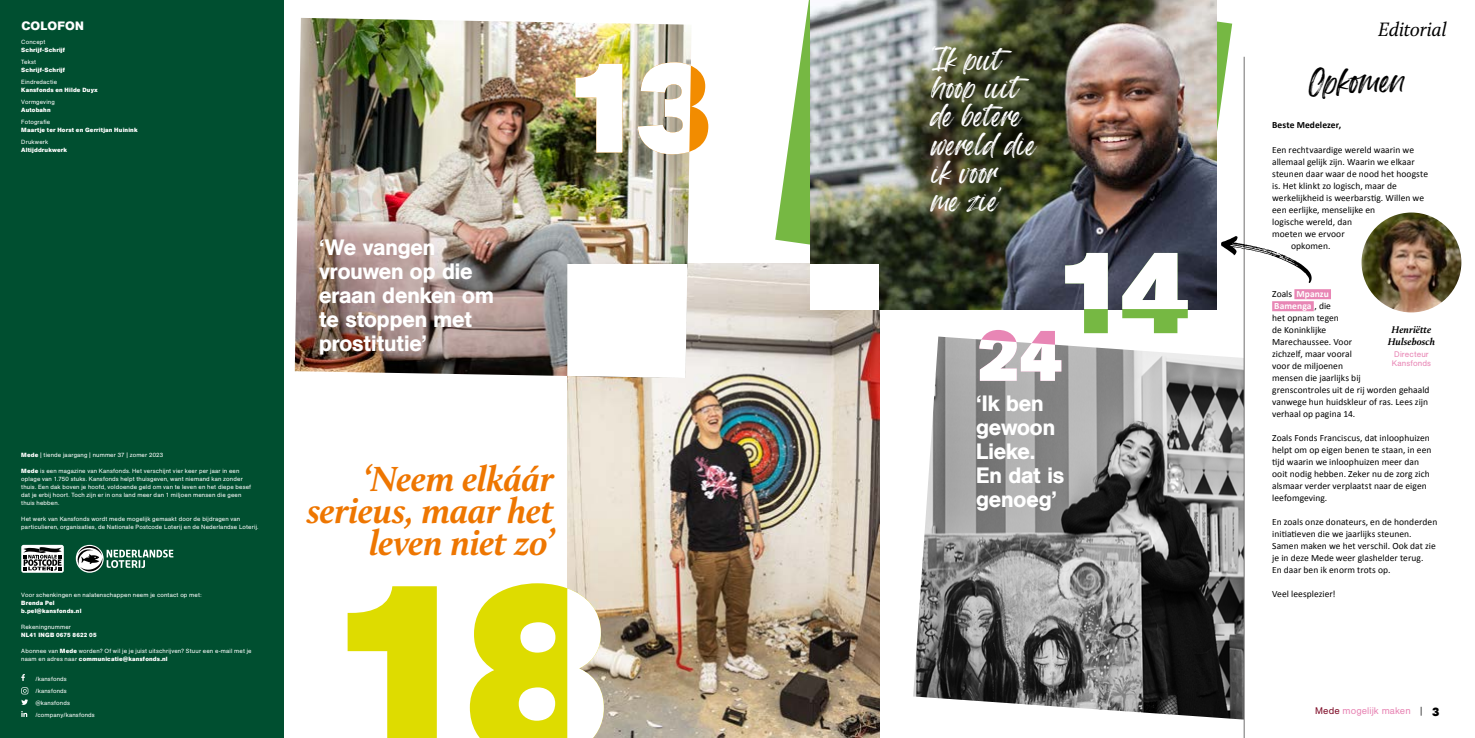
<style>
.page{position:relative;width:1475px;height:738px;background:#fff}
.page>*{position:absolute;margin:0;border:0;box-sizing:border-box;transform-origin:0 0}
.t1{font:italic 700 36px/32px "Calluna";letter-spacing:-.01em;color:#ee7601;text-align:right}
.t2{font:36px "Kingston";color:#000}
.t3{font:32px/28px "Kingston";letter-spacing:.02em;color:#fff}
.t4{font:500 22px/24px "AG Book Std";letter-spacing:-.005em;color:#fff}
.t5{font:italic 20px "Calluna";letter-spacing:-.01em;color:#000}
.t6{font:700 12px "AG Book Std";letter-spacing:.01em;color:#fff}
.t7{font:italic 700 10px/12px "Calluna";letter-spacing:.005em;color:#000;text-align:center}
.t8{font:9.5px/12px "Calibri";letter-spacing:.005em;color:#000}
.t9{font:9.5px "AG Book Std";letter-spacing:.01em;color:#e886b5}
.t10{font:700 9.5px "Calibri";letter-spacing:.01em;color:#000}
.t11{font:8px/9px "AG Book Std";letter-spacing:.015em;color:#e886b5}
.t12{font:6px/8px "AG Book Std";letter-spacing:.025em;color:#fff}
.t13{font:700 6px/8px "AG Book Std";letter-spacing:.025em;color:#fff}
.s1{font-weight:700}
.s2{font-weight:700;color:#fff}
.s3{color:#7f0e29}
.s4{font-weight:300;color:#000}
.s5{font-weight:900;font-size:12px;color:#000}
</style>
<div class="page">
<img style="left:913px;top:336px;width:330px;height:384px">
<svg style="left:775px;top:0;width:456px;height:298px"></svg>
<div style="left:0;top:0;width:283px;height:737px;background:#004f30"></div>
<img style="left:1361px;top:212px;width:99px;height:100px;border-radius:50px">
<hr style="left:1243px;top:57px;width:1px;height:680px;background:#706f6f">
<img style="left:567px;top:264px;width:312px;height:473px">
<img style="left:810px;top:0;width:405px;height:309px">
<img style="left:295px;top:18px;width:396px;height:360px">
<svg style="left:567px;top:264px;width:120px;height:114px"></svg>
<div style="left:810px;top:264px;width:69px;height:45px;background:#fff"></div>
<svg style="left:347px;top:583px;width:256px;height:154px"></svg>
<svg style="left:21px;top:544px;width:43px;height:28px"></svg>
<svg style="left:23px;top:546px;width:39px;height:24px"></svg>
<svg style="left:76px;top:544px;width:97px;height:28px"></svg>
<svg style="left:21px;top:674px;width:4px;height:6px"></svg>
<svg style="left:21px;top:687px;width:7px;height:17px"></svg>
<svg style="left:21px;top:711px;width:6px;height:5px"></svg>
<div style="left:1294px;top:289px;width:36px;height:10px;background:#e886b5"></div>
<div style="left:1271px;top:301px;width:42px;height:10px;background:#e886b5"></div>
<svg style="left:1220px;top:236px;width:91px;height:47px"></svg>
<img style="left:575px;top:62px;width:133px;height:92px">
<svg style="left:979px;top:253px;width:208px;height:127px"></svg>
<p class="t6" style="left:21px;top:19px;width:64px">COLOFON</p>
<p class="t12" style="left:21px;top:38px;width:26px">Concept</p>
<p class="t13" style="left:21px;top:46px;width:45px">Schrijf-Schrijf</p>
<p class="t12" style="left:21px;top:58px;width:16px">Tekst</p>
<p class="t13" style="left:21px;top:66px;width:45px">Schrijf-Schrijf</p>
<p class="t12" style="left:21px;top:78px;width:37px">Eindredactie</p>
<p class="t13" style="left:21px;top:86px;width:78px">Kansfonds en Hilde Duyx</p>
<p class="t12" style="left:21px;top:98px;width:35px">Vormgeving</p>
<p class="t13" style="left:21px;top:106px;width:31px">Autobahn</p>
<p class="t12" style="left:21px;top:118px;width:30px">Fotografie</p>
<p class="t13" style="left:21px;top:126px;width:118px">Maartje ter Horst en Gerritjan Huinink</p>
<p class="t12" style="left:21px;top:138px;width:29px">Drukwerk</p>
<p class="t13" style="left:21px;top:146px;width:47px">Altijddrukwerk</p>
<p class="t12" style="left:21px;top:450px;width:143px"><span class="s1">Mede</span> | tiende jaargang | nummer 37 | zomer 2023</p>
<p class="t12" style="left:21px;top:466px;width:231px"><span class="s1">Mede</span> is een magazine van Kansfonds. Het verschijnt vier keer per jaar in een oplage van 1.750 stuks. Kansfonds helpt thuisgeven, want niemand kan zonder thuis. Een dak boven je hoofd, voldoende geld om van te leven en het diepe besef dat je erbij hoort. Toch zijn er in ons land meer dan 1 miljoen mensen die geen thuis hebben.</p>
<p class="t12" style="left:21px;top:514px;width:239px">Het werk van Kansfonds wordt mede mogelijk gemaakt door de bijdragen van particulieren, organisaties, de Nationale Postcode Loterij en de Nederlandse Loterij.</p>
<p class="t12" style="left:21px;top:590px;width:182px">Voor schenkingen en nalatenschappen neem je contact op met:</p>
<p class="t13" style="left:21px;top:598px;width:62px">Brenda Pel b.pel@kansfonds.nl</p>
<p class="t12" style="left:21px;top:622px;width:51px">Rekeningnummer</p>
<p class="t13" style="left:21px;top:630px;width:77px">NL41 INGB 0675 8622 05</p>
<p class="t12" style="left:21px;top:646px;width:232px">Abonnee van <span class="s1">Mede</span> worden? Of wil je je juist uitschrijven? Stuur een e-mail met je naam en adres naar <span class="s1">communicatie@kansfonds.nl</span></p>
<p class="t12" style="left:35px;top:672px;width:61px;line-height:12px">/kansfonds /kansfonds @kansfonds /company/kansfonds</p>
<h3 class="t4" style="left:319px;top:235px;width:176px">‘We vangen vrouwen op die eraan denken om te stoppen met prostitutie’</h3>
<h1 class="t1" style="left:307px;top:462px;width:248px">‘Neem elkáár serieus, maar het leven niet zo’</h1>
<h2 class="t3" style="left:931px;top:45px;width:105px">‘Ik put hoop uit de betere wereld die ik voor<br>me zie’</h2>
<h3 class="t4" style="left:975px;top:391px;width:90px">‘Ik ben gewoon<br>Lieke.<br>En dat is genoeg’</h3>
<h3 class="t5" style="left:1377px;top:17px;width:70px">Editorial</h3>
<h1 class="t2" style="left:1306px;top:59px;width:98px;rotate:-2deg">Opkom en</h1>
<p class="t10" style="left:1271px;top:119px;width:70px">Beste Medelezer,</p>
<p class="t8" style="left:1271px;top:143px;width:143px">Een rechtvaardige wereld waarin we</p>
<p class="t8" style="left:1271px;top:155px;width:144px">allemaal gelijk zijn. Waarin we elkaar</p>
<p class="t8" style="left:1271px;top:167px;width:157px">steunen daar waar de nood het hoogste</p>
<p class="t8" style="left:1271px;top:179px;width:126px">is. Het klinkt zo logisch, maar de</p>
<p class="t8" style="left:1271px;top:191px;width:153px">werkelijkheid is weerbarstig. Willen we</p>
<p class="t8" style="left:1271px;top:203px;width:104px">een eerlijke, menselijke en</p>
<p class="t8" style="left:1271px;top:215px;width:81px">logische wereld, dan</p>
<p class="t8" style="left:1271px;top:227px;width:74px">moeten we ervoor</p>
<p class="t8" style="left:1290px;top:239px;width:41px">opkomen.</p>
<p class="t8" style="left:1271px;top:287px;width:159px">Zoals <span class="s2">Mpanzu<br>Bamenga</span> , die<br>het opnam tegen<br>de Koninklijke<br>Marechaussee. Voor<br>zichzelf, maar vooral<br>voor de miljoenen<br>mensen die jaarlijks bij<br>grenscontroles uit de rij worden gehaald vanwege hun huidskleur of ras. Lees zijn verhaal op pagina 14.</p>
<p class="t8" style="left:1271px;top:431px;width:161px">Zoals Fonds Franciscus, dat inloophuizen helpt om op eigen benen te staan, in een tijd waarin we inloophuizen meer dan ooit nodig hebben. Zeker nu de zorg zich alsmaar verder verplaatst naar de eigen leefomgeving.</p>
<p class="t8" style="left:1271px;top:515px;width:167px">En zoals onze donateurs, en de honderden initiatieven die we jaarlijks steunen.<br>Samen maken we het verschil. Ook dat zie je in deze Mede weer glashelder terug.<br>En daar ben ik enorm trots op.</p>
<p class="t8" style="left:1271px;top:587px;width:65px">Veel leesplezier!</p>
<p class="t7" style="left:1387px;top:323px;width:49px">Henriëtte<br>Hulsebosch</p>
<p class="t11" style="left:1391px;top:350px;width:41px">Directeur<br>Kansfonds</p>
<p class="t9" style="left:1314px;top:704px;width:126px"><span class="s3">Mede</span> mogelijk maken <span class="s4">|</span> <span class="s5">3</span></p>
</div>
